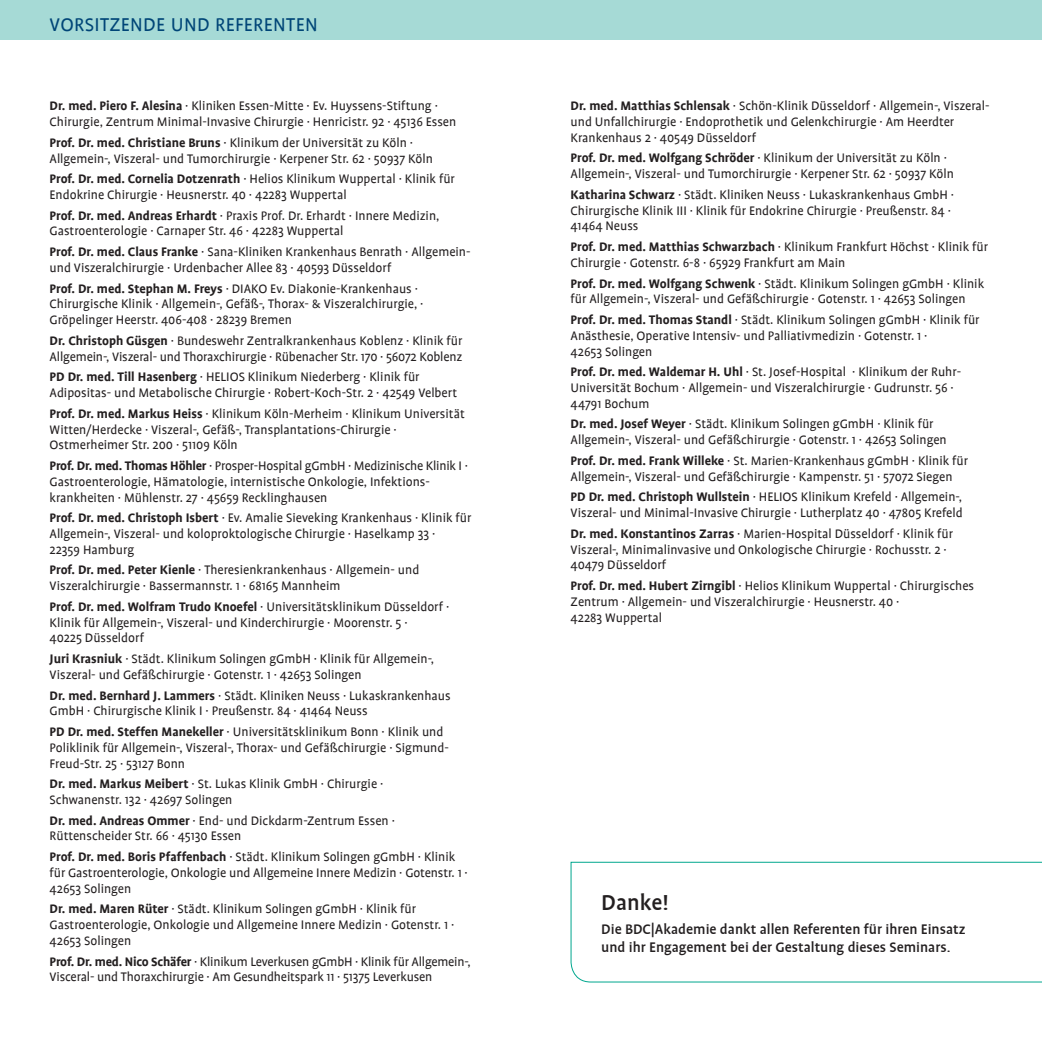
<style>
.page{position:relative;width:1042px;height:1042px;background:#fff}
.page>*{position:absolute;margin:0;border:0;box-sizing:border-box;transform-origin:0 0}
.t1{font:500 24.5px "Profile";color:#231f20}
.t2{font:21px "Profile";letter-spacing:.015em;color:#004577}
.t3{font:500 15.75px/17.5px "Profile";color:#231f20}
.t4{font:14px/15.8px "Profile";color:#231f20}
.s1{font-weight:700}
</style>
<div class="page">
<div style="left:0;top:0;width:1042px;height:40px;background:#a6dad6"></div>
<svg style="left:570px;top:861px;width:472px;height:122px"></svg>
<h2 class="t2" style="left:50px;top:14px;width:270px">VORSITZENDE UND REFERENTEN</h2>
<p class="t4" style="left:50px;top:98px;width:408px"><span class="s1">Dr. med. Piero F. Alesina</span> · Kliniken Essen-Mitte · Ev. Huyssens-Stiftung ·<br>Chirurgie, Zentrum Minimal-Invasive Chirurgie · Henricistr. 92 · 45136 Essen</p>
<p class="t4" style="left:50px;top:135px;width:385px"><span class="s1">Prof. Dr. med. Christiane Bruns</span> · Klinikum der Universität zu Köln ·<br>Allgemein-, Viszeral- und Tumorchirurgie · Kerpener Str. 62 · 50937 Köln</p>
<p class="t4" style="left:50px;top:171px;width:407px"><span class="s1">Prof. Dr. med. Cornelia Dotzenrath</span> · Helios Klinikum Wuppertal · Klinik für<br>Endokrine Chirurgie · Heusnerstr. 40 · 42283 Wuppertal</p>
<p class="t4" style="left:50px;top:208px;width:391px"><span class="s1">Prof. Dr. med. Andreas Erhardt</span> · Praxis Prof. Dr. Erhardt · Innere Medizin,<br>Gastroenterologie · Carnaper Str. 46 · 42283 Wuppertal</p>
<p class="t4" style="left:50px;top:244px;width:422px"><span class="s1">Prof. Dr. med. Claus Franke</span> · Sana-Kliniken Krankenhaus Benrath · Allgemein&shy;und Viszeralchirurgie · Urdenbacher Allee 83 · 40593 Düsseldorf</p>
<p class="t4" style="left:50px;top:280px;width:375px"><span class="s1">Prof. Dr. med. Stephan M. Freys</span> · DIAKO Ev. Diakonie-Krankenhaus ·<br>Chirurgische Klinik · Allgemein-, Gefäß-, Thorax- &amp; Viszeralchirurgie, ·<br>Gröpelinger Heerstr. 406-408 · 28239 Bremen</p>
<p class="t4" style="left:50px;top:333px;width:414px"><span class="s1">Dr. Christoph Güsgen</span> · Bundeswehr Zentralkrankenhaus Koblenz · Klinik für<br>Allgemein-, Viszeral- und Thoraxchirurgie · Rübenacher Str. 170 · 56072 Koblenz</p>
<p class="t4" style="left:50px;top:369px;width:409px"><span class="s1">PD Dr. med. Till Hasenberg</span> · HELIOS Klinikum Niederberg · Klinik für<br>Adipositas- und Metabolische Chirurgie · Robert-Koch-Str. 2 · 42549 Velbert</p>
<p class="t4" style="left:50px;top:406px;width:417px"><span class="s1">Prof. Dr. med. Markus Heiss</span> · Klinikum Köln-Merheim · Klinikum Universität<br>Witten/Herdecke · Viszeral-, Gefäß-, Transplantations-Chirurgie ·<br>Ostmerheimer Str. 200 · 51109 Köln</p>
<p class="t4" style="left:50px;top:458px;width:420px"><span class="s1">Prof. Dr. med. Thomas Höhler</span> · Prosper-Hospital gGmbH · Medizinische Klinik I ·<br>Gastroenterologie, Hämatologie, internistische Onkologie, Infektions&shy;krankheiten · Mühlenstr. 27 · 45659 Recklinghausen</p>
<p class="t4" style="left:50px;top:510px;width:423px"><span class="s1">Prof. Dr. med. Christoph Isbert</span> · Ev. Amalie Sieveking Krankenhaus · Klinik für<br>Allgemein-, Viszeral- und koloproktologische Chirurgie · Haselkamp 33 ·<br>22359 Hamburg</p>
<p class="t4" style="left:50px;top:562px;width:371px"><span class="s1">Prof. Dr. med. Peter Kienle</span> · Theresienkrankenhaus · Allgemein- und<br>Viszeralchirurgie · Bassermannstr. 1 · 68165 Mannheim</p>
<p class="t4" style="left:50px;top:599px;width:401px"><span class="s1">Prof. Dr. med. Wolfram Trudo Knoefel</span> · Universitätsklinikum Düsseldorf ·<br>Klinik für Allgemein-, Viszeral- und Kinderchirurgie · Moorenstr. 5 ·<br>40225 Düsseldorf</p>
<p class="t4" style="left:50px;top:651px;width:386px"><span class="s1">Juri Krasniuk</span> · Städt. Klinikum Solingen gGmbH · Klinik für Allgemein-,<br>Viszeral- und Gefäßchirurgie · Gotenstr. 1 · 42653 Solingen</p>
<p class="t4" style="left:50px;top:687px;width:402px"><span class="s1">Dr. med. Bernhard J. Lammers</span> · Städt. Kliniken Neuss · Lukaskrankenhaus<br>GmbH · Chirurgische Klinik I · Preußenstr. 84 · 41464 Neuss</p>
<p class="t4" style="left:50px;top:724px;width:401px"><span class="s1">PD Dr. med. Steffen Manekeller</span> · Universitätsklinikum Bonn · Klinik und<br>Poliklinik für Allgemein-, Viszeral-, Thorax- und Gefäßchirurgie · Sigmund-<br>Freud-Str. 25 · 53127 Bonn</p>
<p class="t4" style="left:50px;top:776px;width:335px"><span class="s1">Dr. med. Markus Meibert</span> · St. Lukas Klinik GmbH · Chirurgie ·<br>Schwanenstr. 132 · 42697 Solingen</p>
<p class="t4" style="left:50px;top:812px;width:347px"><span class="s1">Dr. med. Andreas Ommer</span> · End- und Dickdarm-Zentrum Essen ·<br>Rüttenscheider Str. 66 · 45130 Essen</p>
<p class="t4" style="left:50px;top:849px;width:420px"><span class="s1">Prof. Dr. med. Boris Pfaffenbach</span> · Städt. Klinikum Solingen gGmbH · Klinik für Gastroenterologie, Onkologie und Allgemeine Innere Medizin · Gotenstr. 1 ·<br>42653 Solingen</p>
<p class="t4" style="left:50px;top:901px;width:406px"><span class="s1">Dr. med. Maren Rüter</span> · Städt. Klinikum Solingen gGmbH · Klinik für<br>Gastroenterologie, Onkologie und Allgemeine Innere Medizin · Gotenstr. 1 ·<br>42653 Solingen</p>
<p class="t4" style="left:50px;top:953px;width:423px"><span class="s1">Prof. Dr. med. Nico Schäfer</span> · Klinikum Leverkusen gGmbH · Klinik für Allgemein-,<br>Visceral- und Thoraxchirurgie · Am Gesundheitspark 11 · 51375 Leverkusen</p>
<p class="t4" style="left:570px;top:98px;width:421px"><span class="s1">Dr. med. Matthias Schlensak</span> · Schön-Klinik Düsseldorf · Allgemein-, Viszeral&shy;und Unfallchirurgie · Endoprothetik und Gelenkchirurgie · Am Heerdter<br>Krankenhaus 2 · 40549 Düsseldorf</p>
<p class="t4" style="left:570px;top:150px;width:385px"><span class="s1">Prof. Dr. med. Wolfgang Schröder</span> · Klinikum der Universität zu Köln ·<br>Allgemein-, Viszeral- und Tumorchirurgie · Kerpener Str. 62 · 50937 Köln</p>
<p class="t4" style="left:570px;top:187px;width:385px"><span class="s1">Katharina Schwarz</span> · Städt. Kliniken Neuss · Lukaskrankenhaus GmbH ·<br>Chirurgische Klinik III · Klinik für Endokrine Chirurgie · Preußenstr. 84 ·<br>41464 Neuss</p>
<p class="t4" style="left:570px;top:239px;width:419px"><span class="s1">Prof. Dr. med. Matthias Schwarzbach</span> · Klinikum Frankfurt Höchst · Klinik für<br>Chirurgie · Gotenstr. 6-8 · 65929 Frankfurt am Main</p>
<p class="t4" style="left:570px;top:275px;width:415px"><span class="s1">Prof. Dr. med. Wolfgang Schwenk</span> · Städt. Klinikum Solingen gGmbH · Klinik für Allgemein-, Viszeral- und Gefäßchirurgie · Gotenstr. 1 · 42653 Solingen</p>
<p class="t4" style="left:570px;top:312px;width:410px"><span class="s1">Prof. Dr. med. Thomas Standl</span> · Städt. Klinikum Solingen gGmbH · Klinik für<br>Anästhesie, Operative Intensiv- und Palliativmedizin · Gotenstr. 1 ·<br>42653 Solingen</p>
<p class="t4" style="left:570px;top:364px;width:392px"><span class="s1">Prof. Dr. med. Waldemar H. Uhl</span> · St. Josef-Hospital · Klinikum der Ruhr-<br>Universität Bochum · Allgemein- und Viszeralchirurgie · Gudrunstr. 56 ·<br>44791 Bochum</p>
<p class="t4" style="left:570px;top:416px;width:378px"><span class="s1">Dr. med. Josef Weyer</span> · Städt. Klinikum Solingen gGmbH · Klinik für<br>Allgemein-, Viszeral- und Gefäßchirurgie · Gotenstr. 1 · 42653 Solingen</p>
<p class="t4" style="left:570px;top:453px;width:399px"><span class="s1">Prof. Dr. med. Frank Willeke</span> · St. Marien-Krankenhaus gGmbH · Klinik für<br>Allgemein-, Viszeral- und Gefäßchirurgie · Kampenstr. 51 · 57072 Siegen</p>
<p class="t4" style="left:570px;top:489px;width:393px"><span class="s1">PD Dr. med. Christoph Wullstein</span> · HELIOS Klinikum Krefeld · Allgemein-,<br>Viszeral- und Minimal-Invasive Chirurgie · Lutherplatz 40 · 47805 Krefeld</p>
<p class="t4" style="left:570px;top:526px;width:384px"><span class="s1">Dr. med. Konstantinos Zarras</span> · Marien-Hospital Düsseldorf · Klinik für<br>Viszeral-, Minimalinvasive und Onkologische Chirurgie · Rochusstr. 2 ·<br>40479 Düsseldorf</p>
<p class="t4" style="left:570px;top:578px;width:405px"><span class="s1">Prof. Dr. med. Hubert Zirngibl</span> · Helios Klinikum Wuppertal · Chirurgisches<br>Zentrum · Allgemein- und Viszeralchirurgie · Heusnerstr. 40 ·<br>42283 Wuppertal</p>
<h1 class="t1" style="left:601px;top:890px;width:69px">Danke!</h1>
<p class="t3" style="left:601px;top:921px;width:366px">Die BDC|Akademie dankt allen Referenten für ihren Einsatz und ihr Engagement bei der Gestaltung dieses Seminars.</p>
</div>
